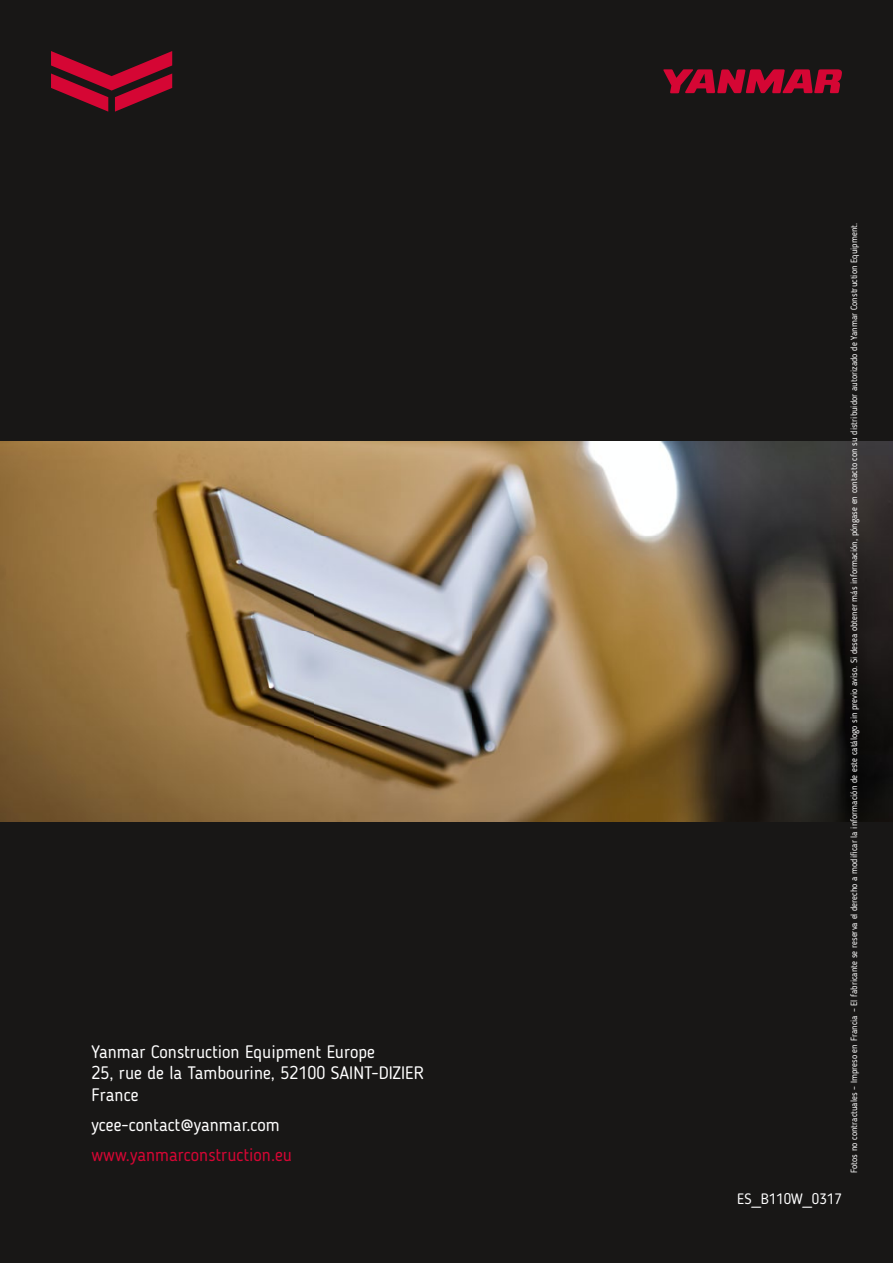
<style>
.page{position:relative;width:893px;height:1263px;background:#181716}
.page>*{position:absolute;margin:0;border:0;box-sizing:border-box;transform-origin:0 0}
.t1{font:18px/21.6px "Blogger Sans";color:#fff}
.t2{font:18px "Blogger Sans";color:#d50634}
.t3{font:15px "Blogger Sans";color:#fff}
.t4{font:9px "Blogger Sans";color:#fff}
</style>
<div class="page">
<svg style="left:663px;top:69px;width:179px;height:24px"></svg>
<svg style="left:51px;top:51px;width:121px;height:61px"></svg>
<img style="left:0;top:442px;width:893px;height:379px">
<h1 class="t1" style="left:91px;top:1040px;width:334px">Yanmar Construction Equipment Europe<br>25, rue de la Tambourine, 52100 SAINT-DIZIER<br>France</h1>
<h1 class="t1" style="left:91px;top:1114px;width:190px">ycee-contact@yanmar.com</h1>
<h1 class="t2" style="left:91px;top:1144px;width:202px">www.yanmarconstruction.eu</h1>
<h2 class="t3" style="left:737px;top:1190px;width:106px">ES_B110W_0317</h2>
<p class="t4" style="left:849px;top:1173px;width:952px;rotate:-90deg">Fotos no contractuales – Impreso en Francia – El fabricante se reserva el derecho a modificar la información de este catálogo sin previo aviso. Si desea obtener más información, póngase en contacto con su distribuidor autorizado de Yanmar Construction Equipment.</p>
</div>
